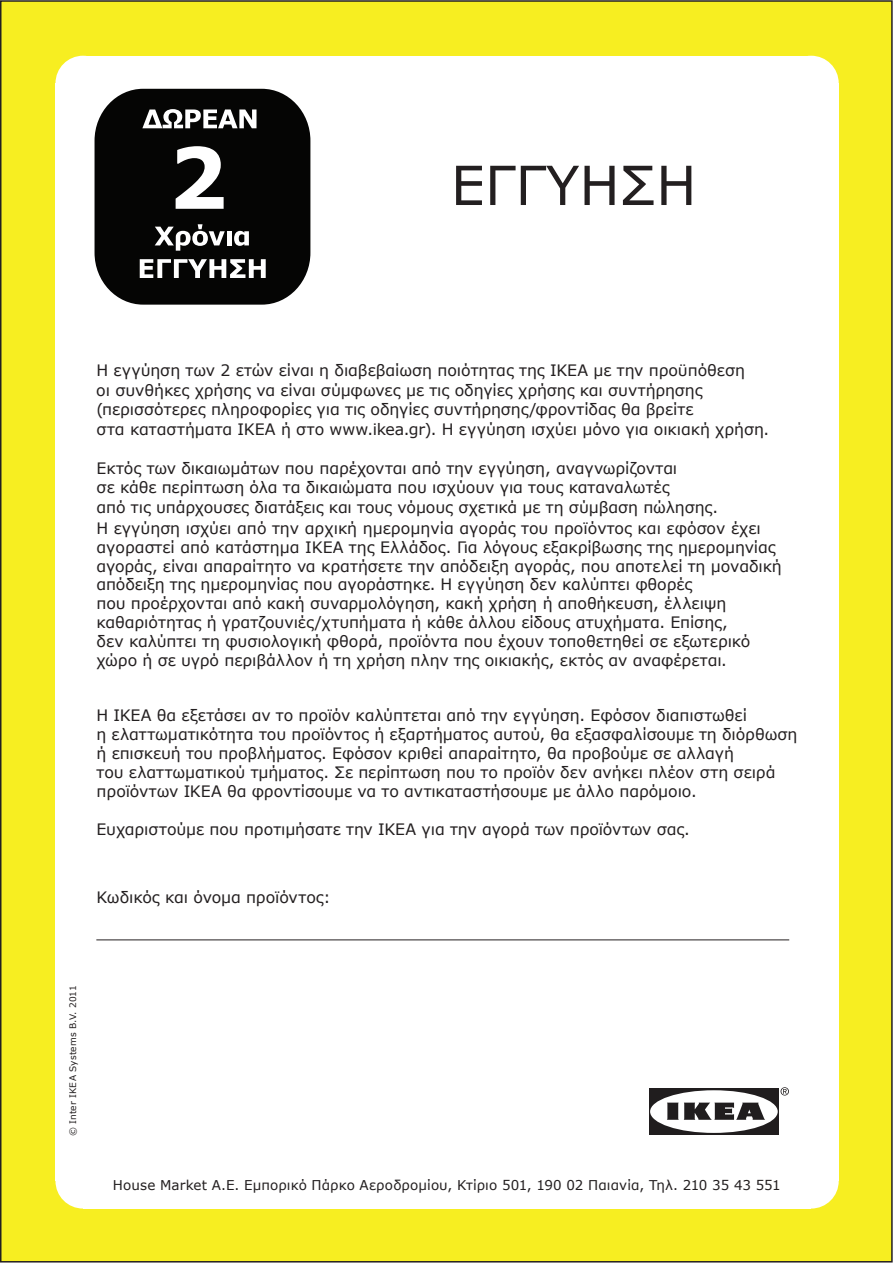
<style>
.page{position:relative;width:893px;height:1263px;background:#fff}
.page>*{position:absolute;margin:0;border:0;box-sizing:border-box;transform-origin:0 0}
.t1{font:700 84.45px "Verdana";color:#fff}
.t2{font:54px "Verdana";color:#231f20}
.t3{font:15.75px/18.9px "Verdana";letter-spacing:-.005em;color:#231f20}
.t4{font:13.5px "Verdana";letter-spacing:.005em;color:#231f20}
.t5{font:9px "Verdana";letter-spacing:.02em;color:#231f20}
</style>
<div class="page">
<div style="left:1px;top:1px;width:891px;height:1261px;background:#f7ee21"></div>
<div style="left:83px;top:56px;width:727px;height:1153px;background:#fff"></div>
<div style="left:784px;top:1154px;width:55px;height:55px;background:#fff;border-radius:50%"></div>
<div style="left:784px;top:56px;width:55px;height:55px;background:#fff;border-radius:50%"></div>
<div style="left:55px;top:1154px;width:56px;height:55px;background:#fff;border-radius:50%"></div>
<div style="left:55px;top:56px;width:56px;height:55px;background:#fff;border-radius:50%"></div>
<div style="left:55px;top:83px;width:784px;height:1097px;background:#fff"></div>
<div style="left:649px;top:1089px;width:130px;height:46px;background:#201d1e"></div>
<div style="left:650px;top:1090px;width:128px;height:43px;background:#fff;border-radius:50%"></div>
<svg style="left:667px;top:1103px;width:98px;height:17px"></svg>
<svg style="left:780px;top:1087px;width:9px;height:9px"></svg>
<hr style="left:96px;top:940px;width:693px;height:1px;background:#231f20">
<div style="left:95px;top:89px;width:215px;height:216px;background:#050504;border-radius:50px"></div>
<svg style="left:155px;top:224px;width:70px;height:27px"></svg>
<hr style="left:227px;top:231px;width:4px;height:14px;background:#fff">
<svg style="left:234px;top:231px;width:15px;height:15px"></svg>
<svg style="left:140px;top:259px;width:126px;height:19px"></svg>
<svg style="left:142px;top:109px;width:114px;height:19px"></svg>
<h1 class="t1" style="left:168px;top:118px;width:61px">2</h1>
<h2 class="t2" style="left:451px;top:148px;width:247px">ΕΓΓΥΗΣΗ</h2>
<p class="t3" style="left:96px;top:361px;width:674px;line-height:19.5px">Η εγγύηση των 2 ετών είναι η διαβεβαίωση ποιότητας της ΙΚΕΑ με την προϋπόθεση<br>οι συνθήκες χρήσης να είναι σύμφωνες με τις οδηγίες χρήσης και συντήρησης (περισσότερες πληροφορίες για τις οδηγίες συντήρησης/φροντίδας θα βρείτε<br>στα καταστήματα ΙΚΕΑ ή στο www.ikea.gr). Η εγγύηση ισχύει μόνο για οικιακή χρήση.</p>
<p class="t3" style="left:96px;top:458px;width:623px;line-height:19.5px">Εκτός των δικαιωμάτων που παρέχονται από την εγγύηση, αναγνωρίζονται<br>σε κάθε περίπτωση όλα τα δικαιώματα που ισχύουν για τους καταναλωτές<br>από τις υπάρχουσες διατάξεις και τους νόμους σχετικά με τη σύμβαση πώλησης.</p>
<p class="t3" style="left:96px;top:518px;width:687px">Η εγγύηση ισχύει από την αρχική ημερομηνία αγοράς του προϊόντος και εφόσον έχει αγοραστεί από κατάστημα ΙΚΕΑ της Ελλάδος. Για λόγους εξακρίβωσης της ημερομηνίας αγοράς, είναι απαραίτητο να κρατήσετε την απόδειξη αγοράς, που αποτελεί τη μοναδική απόδειξη της ημερομηνίας που αγοράστηκε. Η εγγύηση δεν καλύπτει φθορές<br>που προέρχονται από κακή συναρμολόγηση, κακή χρήση ή αποθήκευση, έλλειψη καθαριότητας ή γρατζουνιές/χτυπήματα ή κάθε άλλου είδους ατυχήματα. Επίσης,<br>δεν καλύπτει τη φυσιολογική φθορά, προϊόντα που έχουν τοποθετηθεί σε εξωτερικό χώρο ή σε υγρό περιβάλλον ή τη χρήση πλην της οικιακής, εκτός αν αναφέρεται.</p>
<p class="t3" style="left:96px;top:706px;width:703px">Η ΙΚΕΑ θα εξετάσει αν το προϊόν καλύπτεται από την εγγύηση. Εφόσον διαπιστωθεί<br>η ελαττωματικότητα του προϊόντος ή εξαρτήματος αυτού, θα εξασφαλίσουμε τη διόρθωση ή επισκευή του προβλήματος. Εφόσον κριθεί απαραίτητο, θα προβούμε σε αλλαγή<br>του ελαττωματικού τμήματος. Σε περίπτωση που το προϊόν δεν ανήκει πλέον στη σειρά προϊόντων ΙΚΕΑ θα φροντίσουμε να το αντικαταστήσουμε με άλλο παρόμοιο.</p>
<p class="t3" style="left:97px;top:819px;width:595px">Ευχαριστούμε που προτιμήσατε την ΙΚΕΑ για την αγορά των προϊόντων σας.</p>
<p class="t3" style="left:96px;top:887px;width:236px">Κωδικός και όνομα προϊόντος:</p>
<p class="t5" style="left:67px;top:1136px;width:152px;rotate:-90deg">© Inter IKEA Systems B.V. 2011</p>
<p class="t4" style="left:113px;top:1176px;width:669px">House Market A.E. Εμπορικό Πάρκο Αεροδρομίου, Κτίριο 501, 190 02 Παιανία, Τηλ. 210 35 43 551</p>
</div>
